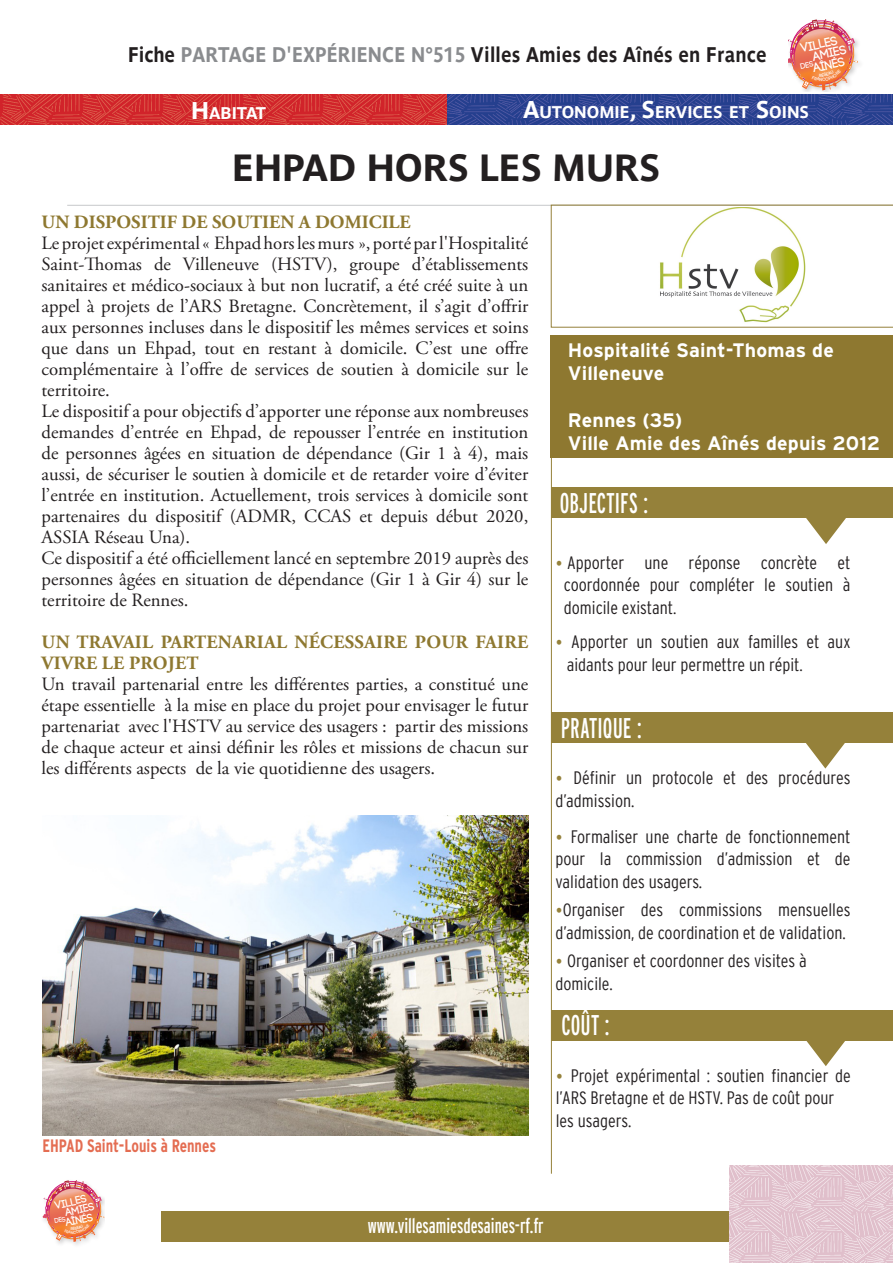
<style>
.page{position:relative;width:893px;height:1263px;background:#fff}
.page>*{position:absolute;margin:0;border:0;box-sizing:border-box;transform-origin:0 0}
.Titre_Fondation{font:700 37.5px "Parisine";color:#231f20}
.Titre_cadre_Fiches_K{font:28.5px "Interstate Regular Comp";letter-spacing:.005em;color:#fff;scale:.9 1}
.Texte_Fiches{font:700 21px "Parisine";letter-spacing:.01em;color:#231f20;scale:.9 1}
.Hyperlien_Source{font:21px "Interstate Regular Comp";color:#fff}
.Texte_Fiches-2{font:700 19.5px/23.4px "Interstate";letter-spacing:.005em;color:#fff}
.Hyperlien_Source_en{font:18.75px/21px "Adobe Garamond Pro";color:#231f20;text-align:justify}
.Hyperlien_Source_en-2{font:700 18.75px/21px "Adobe Garamond Pro";letter-spacing:.015em;color:#8e7830}
.Texte_Fiches-3{font:700 18.75px "Adobe Garamond Pro";color:#8e7830}
.Hyperlien_Source_en-3{font:300 condensed 18px/22.5px "Interstate";color:#231f20}
.Hyperlien_Source_en-4{font:300 condensed 18px/22.5px "Interstate";color:#231f20}
.Hyperlien_Source-2{font:700 condensed 18px "Interstate";color:#e46d52;scale:.9 1}
.t1{font:700 16.8px "Parisine";color:#fff}
.t2{font:700 12.6px/10.8px "Code";color:#fff}
.t3{font:700 10.95px/9.3px "Code";color:#fff}
.s1{color:#8a8c8f}
.s2{font-family:"Parisine Std";color:#8a8c8f}
.s3{font-size:24px}
.s4{font-family:"Adobe Garamond Pro";font-weight:400;font-stretch:normal;color:#95813a}
</style>
<div class="page">
<hr style="left:67px;top:205px;width:826px;height:1px;background:#c7c8ca">
<div style="left:162px;top:1212px;width:591px;height:30px;background:#95813a"></div>
<svg style="left:551px;top:205px;width:342px;height:123px"></svg>
<hr style="left:551px;top:424px;width:1px;height:750px;background:#95813a">
<div style="left:552px;top:488px;width:341px;height:30px;background:#95813a"></div>
<svg style="left:806px;top:518px;width:40px;height:26px"></svg>
<div style="left:551px;top:335px;width:342px;height:123px;background:#8e7830"></div>
<div style="left:551px;top:712px;width:342px;height:30px;background:#95813a"></div>
<svg style="left:803px;top:742px;width:44px;height:26px"></svg>
<img style="left:730px;top:1165px;width:163px;height:98px">
<div style="left:40px;top:1179px;width:65px;height:69px;background:#231f20;opacity:.25"></div>
<img style="left:43px;top:815px;width:485px;height:320px">
<img style="left:0;top:95px;width:447px;height:30px">
<svg style="left:447px;top:95px;width:446px;height:30px;background:#2f4593"></svg>
<div style="left:551px;top:1010px;width:342px;height:30px;background:#95813a"></div>
<svg style="left:804px;top:1040px;width:44px;height:26px"></svg>
<img style="left:638px;top:207px;width:192px;height:118px">
<img style="left:788px;top:19px;width:69px;height:71px">
<img style="left:43px;top:1179px;width:61px;height:62px">
<p class="Texte_Fiches" style="left:128px;top:42px;width:711px">Fiche <span class="s1">PARTAGE D'EXPÉRIENCE N°</span><span class="s2">515</span> Villes Amies des Aînés en France</p>
<p class="t2" style="left:810px;top:41px;width:35px;text-indent:-10px;rotate:-12deg">Villes<br>AMIEs</p>
<p class="t2" style="left:812px;top:63px;width:34px;rotate:-12deg">aînés</p>
<p class="t1" style="left:191px;top:103px;width:76px"><span class="s3">H</span>ABITAT</p>
<p class="t1" style="left:523px;top:103px;width:286px"><span class="s3">A</span>UTONOMIE<span class="s3">, S</span>ERVICES ET <span class="s3">S</span>OINS</p>
<p class="Titre_Fondation" style="left:232px;top:146px;width:429px">EHPAD HORS LES MURS</p>
<p class="Texte_Fiches-3" style="left:42px;top:211px;width:371px">UN DISPOSITIF DE SOUTIEN A DOMICILE</p>
<p class="Hyperlien_Source_en" style="left:42px;top:233px;width:488px">Le projet expérimental « Ehpad hors les murs », porté par l'Hospitalité Saint-Thomas de Villeneuve (HSTV), groupe d’établissements sanitaires et médico-sociaux à but non lucratif, a été créé suite à un appel à projets de l’ARS Bretagne. Concrètement, il s’agit d’offrir aux personnes incluses dans le dispositif les mêmes services et soins que dans un Ehpad, tout en restant à domicile. C’est une offre complémentaire à l’offre de services de soutien à domicile sur le territoire.</p>
<p class="Hyperlien_Source_en" style="left:42px;top:401px;width:488px">Le dispositif a pour objectifs d’apporter une réponse aux nombreuses demandes d’entrée en Ehpad, de repousser l’entrée en institution de personnes âgées en situation de dépendance (Gir 1 à 4), mais aussi, de sécuriser le soutien à domicile et de retarder voire d’éviter l’entrée en institution. Actuellement, trois services à domicile sont partenaires du dispositif (ADMR, CCAS et depuis début 2020, ASSIA Réseau Una).</p>
<p class="Hyperlien_Source_en" style="left:42px;top:548px;width:488px">Ce dispositif a été officiellement lancé en septembre 2019 auprès des personnes âgées en situation de dépendance (Gir 1 à Gir 4) sur le territoire de Rennes.</p>
<p class="Hyperlien_Source_en-2" style="left:42px;top:631px;width:488px">UN TRAVAIL PARTENARIAL NÉCESSAIRE POUR FAIRE<br>VIVRE LE PROJET</p>
<p class="Hyperlien_Source_en" style="left:42px;top:674px;width:488px">Un travail partenarial entre les différentes parties, a constitué une étape essentielle à la mise en place du projet pour envisager le futur partenariat avec l'HSTV au service des usagers : partir des missions de chaque acteur et ainsi définir les rôles et missions de chacun sur les différents aspects de la vie quotidienne des usagers.</p>
<p class="Hyperlien_Source-2" style="left:43px;top:1135px;width:194px">EHPAD Saint-Louis à Rennes</p>
<p class="Texte_Fiches-2" style="left:568px;top:338px;width:267px">Hospitalité Saint-Thomas de<br>Villeneuve</p>
<p class="Texte_Fiches-2" style="left:568px;top:408px;width:116px">Rennes (35)</p>
<p class="Texte_Fiches-2" style="left:568px;top:432px;width:314px">Ville Amie des Aînés depuis 2012</p>
<p class="Titre_cadre_Fiches_K" style="left:560px;top:487px;width:100px">OBJECTIFS :</p>
<p class="Hyperlien_Source_en-4" style="left:555px;top:551px;width:297px"><span class="s4">•</span> Apporter une réponse concrète et</p>
<p class="Hyperlien_Source_en-4" style="left:564px;top:573px;width:288px">coordonnée pour compléter le soutien à domicile existant.</p>
<p class="Hyperlien_Source_en-4" style="left:555px;top:630px;width:297px"><span class="s4">•</span> Apporter un soutien aux familles et aux</p>
<p class="Hyperlien_Source_en-4" style="left:567px;top:653px;width:238px">aidants pour leur permettre un répit.</p>
<p class="Titre_cadre_Fiches_K" style="left:561px;top:712px;width:92px">PRATIQUE :</p>
<p class="Hyperlien_Source_en-3" style="left:555px;top:766px;width:297px"><span class="s4">•</span> Définir un protocole et des procédures d’admission.</p>
<p class="Hyperlien_Source_en-3" style="left:555px;top:825px;width:297px;text-align:justify"><span class="s4">•</span> Formaliser une charte de fonctionnement pour la commission d’admission et de validation des usagers.</p>
<p class="Hyperlien_Source_en-3" style="left:555px;top:898px;width:297px"><span class="s4">•</span>Organiser des commissions mensuelles d’admission, de coordination et de validation.</p>
<p class="Hyperlien_Source_en-3" style="left:555px;top:949px;width:253px"><span class="s4">•</span> Organiser et coordonner des visites à</p>
<p class="Hyperlien_Source_en-3" style="left:555px;top:972px;width:59px">domicile.</p>
<p class="Titre_cadre_Fiches_K" style="left:561px;top:1009px;width:55px">COÛT :</p>
<p class="Hyperlien_Source_en-3" style="left:556px;top:1064px;width:297px"><span class="s4">•</span> Projet expérimental : soutien financier de l’ARS Bretagne et de HSTV. Pas de coût pour</p>
<p class="Hyperlien_Source_en-3" style="left:556px;top:1109px;width:77px">les usagers.</p>
<p class="t3" style="left:63px;top:1199px;width:31px;text-indent:-9px;rotate:-12deg">Villes<br>AMIEs</p>
<p class="t3" style="left:65px;top:1218px;width:29px;rotate:-12deg">aînés</p>
<p class="Hyperlien_Source" style="left:368px;top:1214px;width:177px">www.villesamiesdesaines-rf.fr</p>
</div>
